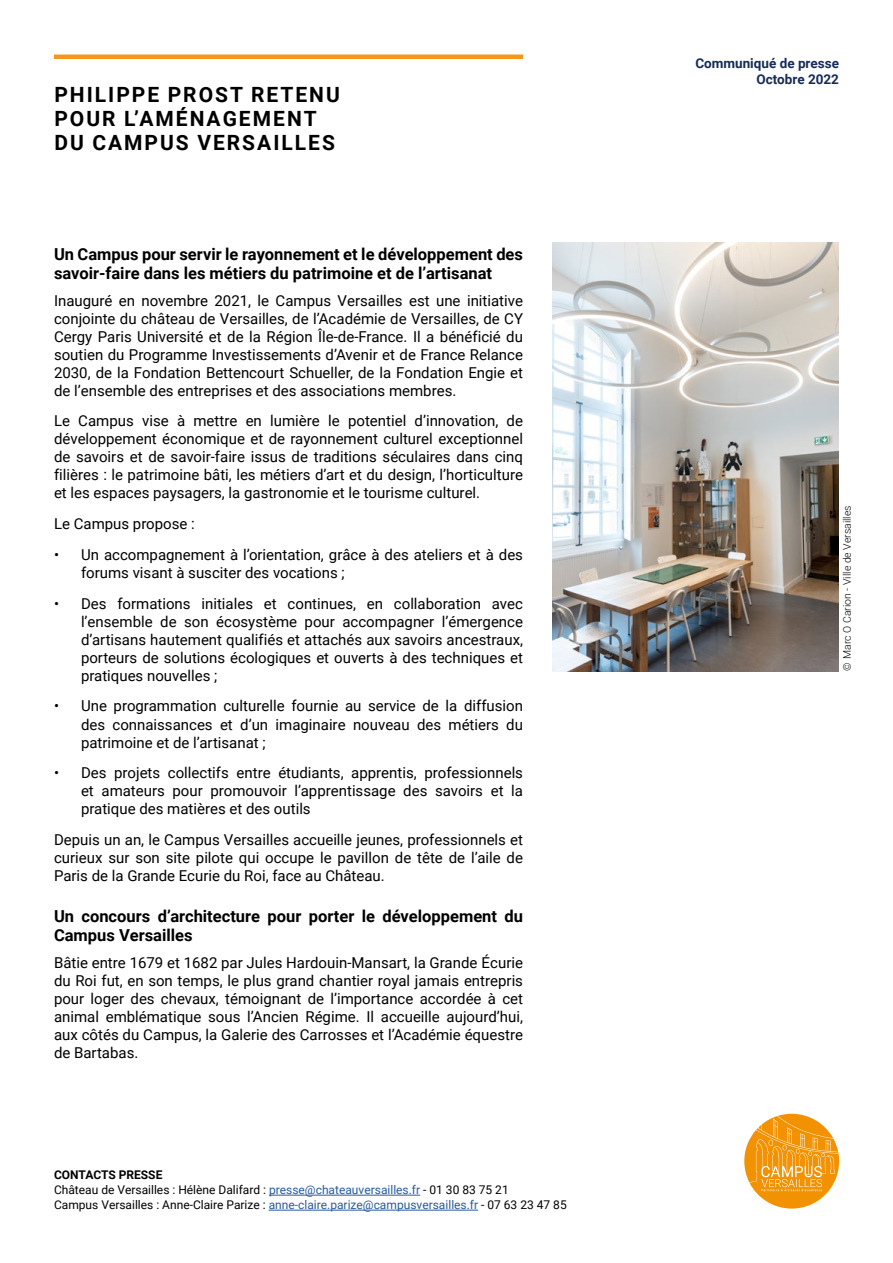
<style>
.page{position:relative;width:893px;height:1263px;background:#fff}
.page>*{position:absolute;margin:0;border:0;box-sizing:border-box;transform-origin:0 0}
.t1{font:700 21px/24px "Roboto";letter-spacing:.095em;color:#000}
.t2{font:700 16.5px/19.5px "Roboto";color:#000}
.t3{font:15px/18px "Roboto";color:#000;text-align:justify}
.t4{font:700 13.5px/16.2px "Roboto";color:#172c56;text-align:right}
.t5{font:12px/15px "Roboto";color:#000}
.t6{font:300 10.5px "Roboto";color:#000}
.s1{font-weight:700}
.s2{color:#275b9b}
</style>
<div class="page">
<svg style="left:744px;top:1114px;width:95px;height:94px"></svg>
<img style="left:553px;top:242px;width:286px;height:429px">
<div style="left:54px;top:54px;width:469px;height:5px;background:#f4971a"></div>
<hr style="left:269px;top:1195px;width:151px;height:1px;background:#275b9b">
<hr style="left:269px;top:1210px;width:209px;height:1px;background:#275b9b">
<h1 class="t1" style="left:54px;top:81px;width:287px">PHILIPPE PROST RETENU<br>POUR L’AMÉNAGEMENT<br>DU CAMPUS VERSAILLES</h1>
<p class="t2" style="left:54px;top:243px;width:470px">Un Campus pour servir le rayonnement et le développement des savoir-faire dans les métiers du patrimoine et de l’artisanat</p>
<p class="t3" style="left:54px;top:291px;width:471px">Inauguré en novembre 2021, le Campus Versailles est une initiative conjointe du château de Versailles, de l’Académie de Versailles, de CY Cergy Paris Université et de la Région Île-de-France. Il a bénéficié du soutien du Programme Investissements d’Avenir et de France Relance 2030, de la Fondation Bettencourt Schueller, de la Fondation Engie et de l’ensemble des entreprises et des associations membres.</p>
<p class="t3" style="left:54px;top:412px;width:471px">Le Campus vise à mettre en lumière le potentiel d’innovation, de développement économique et de rayonnement culturel exceptionnel de savoirs et de savoir-faire issus de traditions séculaires dans cinq filières : le patrimoine bâti, les métiers d’art et du design, l’horticulture et les espaces paysagers, la gastronomie et le tourisme culturel.</p>
<p class="t3" style="left:54px;top:514px;width:142px">Le Campus propose :</p>
<p class="t3" style="left:81px;top:545px;width:444px;text-indent:-27px">• Un accompagnement à l’orientation, grâce à des ateliers et à des forums visant à susciter des vocations ;</p>
<p class="t3" style="left:81px;top:594px;width:444px;text-indent:-27px">• Des formations initiales et continues, en collaboration avec l’ensemble de son écosystème pour accompagner l’émergence d’artisans hautement qualifiés et attachés aux savoirs ancestraux, porteurs de solutions écologiques et ouverts à des techniques et pratiques nouvelles ;</p>
<p class="t3" style="left:81px;top:697px;width:443px;text-indent:-27px">• Une programmation culturelle fournie au service de la diffusion des connaissances et d’un imaginaire nouveau des métiers du patrimoine et de l’artisanat ;</p>
<p class="t3" style="left:81px;top:763px;width:444px;text-indent:-27px">• Des projets collectifs entre étudiants, apprentis, professionnels et amateurs pour promouvoir l’apprentissage des savoirs et la pratique des matières et des outils</p>
<p class="t3" style="left:54px;top:830px;width:471px">Depuis un an, le Campus Versailles accueille jeunes, professionnels et curieux sur son site pilote qui occupe le pavillon de tête de l’aile de Paris de la Grande Ecurie du Roi, face au Château.</p>
<p class="t2" style="left:54px;top:905px;width:470px">Un concours d’architecture pour porter le développement du<br>Campus Versailles</p>
<p class="t3" style="left:54px;top:953px;width:471px">Bâtie entre 1679 et 1682 par Jules Hardouin-Mansart, la Grande Écurie du Roi fut, en son temps, le plus grand chantier royal jamais entrepris pour loger des chevaux, témoignant de l’importance accordée à cet animal emblématique sous l’Ancien Régime. Il accueille aujourd’hui, aux côtés du Campus, la Galerie des Carrosses et l’Académie équestre de Bartabas.</p>
<p class="t5" style="left:54px;top:1167px;width:514px"><span class="s1">CONTACTS PRESSE<br></span>Château de Versailles : Hélène Dalifard : <span class="s2">presse@chateauversailles.fr</span> - 01 30 83 75 21<br>Campus Versailles : Anne-Claire Parize : <span class="s2">anne-claire.parize@campusversailles.fr</span> - 07 63 23 47 85</p>
<p class="t4" style="left:695px;top:55px;width:145px">Communiqué de presse<br>Octobre 2022</p>
<p class="t6" style="left:840px;top:671px;width:167px;rotate:-90deg">© Marc O Carion - Ville de Versailles</p>
</div>
